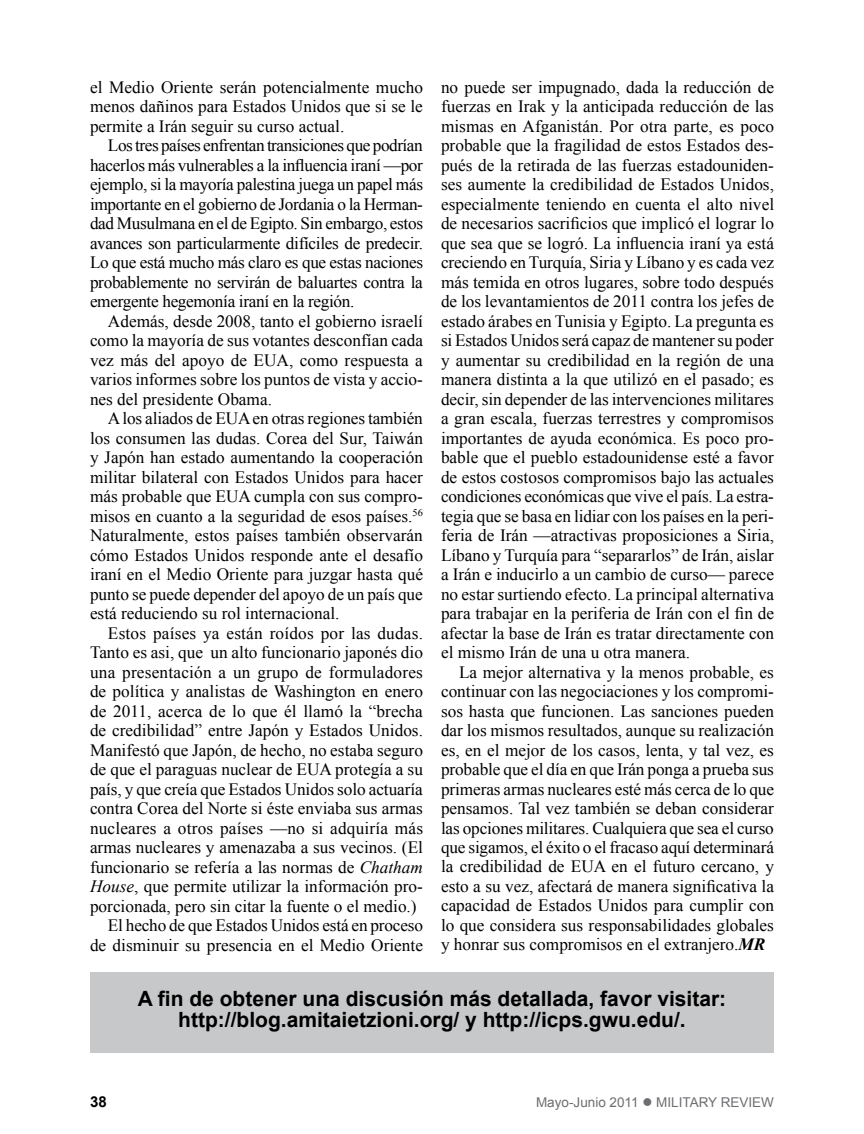
<style>
.page{position:relative;width:864px;height:1134px;background:#fff}
.page>*{position:absolute;margin:0;border:0;box-sizing:border-box;transform-origin:0 0}
.t1{font:700 21px/21px "Arial";color:#000;text-align:center}
.t2{font:17.25px/19.5px "Times New Roman";color:#000;text-align:justify}
.t3{font:700 15px "Arial";color:#000}
.t4{font:13.5px "Arial";color:#6d6e71}
.s1{font-weight:700;font-style:italic}
.s2{font-style:italic}
</style>
<div class="page">
<div style="left:90px;top:973px;width:684px;height:80px;background:#c7c8ca"></div>
<p class="t2" style="left:441px;top:77px;width:335px">no puede ser impugnado, dada la reducción de fuerzas en Irak y la anticipada reducción de las mismas en Afganistán. Por otra parte, es poco probable que la fragilidad de estos Estados des&shy;pués de la retirada de las fuerzas estadouniden&shy;ses aumente la credibilidad de Estados Unidos, especialmente teniendo en cuenta el alto nivel de necesarios sacrificios que implicó el lograr lo que sea que se logró. La influencia iraní ya está creciendo en Turquía, Siria y Líbano y es cada vez más temida en otros lugares, sobre todo después de los levantamientos de 2011 contra los jefes de estado árabes en Tunisia y Egipto. La pregunta es si Estados Unidos será capaz de mantener su poder y aumentar su credibilidad en la región de una manera distinta a la que utilizó en el pasado; es decir, sin depender de las intervenciones militares a gran escala, fuerzas terrestres y compromisos importantes de ayuda económica. Es poco pro&shy;bable que el pueblo estadounidense esté a favor de estos costosos compromisos bajo las actuales condiciones económicas que vive el país. La estra&shy;tegia que se basa en lidiar con los países en la peri&shy;feria de Irán —atractivas proposiciones a Siria, Líbano y Turquía para “separarlos” de Irán, aislar a Irán e inducirlo a un cambio de curso— parece no estar surtiendo efecto. La principal alternativa para trabajar en la periferia de Irán con el fin de afectar la base de Irán es tratar directamente con el mismo Irán de una u otra manera.</p>
<p class="t2" style="left:441px;top:662px;width:335px;text-indent:18px">La mejor alternativa y la menos probable, es continuar con las negociaciones y los compromi&shy;sos hasta que funcionen. Las sanciones pueden dar los mismos resultados, aunque su realización es, en el mejor de los casos, lenta, y tal vez, es probable que el día en que Irán ponga a prueba sus primeras armas nucleares esté más cerca de lo que pensamos. Tal vez también se deban considerar las opciones militares. Cualquiera que sea el curso que sigamos, el éxito o el fracaso aquí determinará la credibilidad de EUA en el futuro cercano, y esto a su vez, afectará de manera significativa la capacidad de Estados Unidos para cumplir con lo que considera sus responsabilidades globales y honrar sus compromisos en el extranjero.<span class="s1">MR</span></p>
<p class="t1" style="left:138px;top:989px;width:590px">A fin de obtener una discusión más detallada, favor visitar: http://blog.amitaietzioni.org/ y http://icps.gwu.edu/.</p>
<p class="t2" style="left:90px;top:77px;width:335px">el Medio Oriente serán potencialmente mucho menos dañinos para Estados Unidos que si se le permite a Irán seguir su curso actual.</p>
<p class="t2" style="left:90px;top:136px;width:335px;text-indent:18px">Los tres países enfrentan transiciones que podrían hacerlos más vulnerables a la influencia iraní —por ejemplo, si la mayoría palestina juega un papel más importante en el gobierno de Jordania o la Herman&shy;dad Musulmana en el de Egipto. Sin embargo, estos avances son particularmente difíciles de predecir.<br>Lo que está mucho más claro es que estas naciones probablemente no servirán de baluartes contra la emergente hegemonía iraní en la región.</p>
<p class="t2" style="left:90px;top:311px;width:335px;text-indent:18px">Además, desde 2008, tanto el gobierno israelí como la mayoría de sus votantes desconfían cada vez más del apoyo de EUA, como respuesta a varios informes sobre los puntos de vista y accio&shy;nes del presidente Obama.</p>
<p class="t2" style="left:90px;top:409px;width:335px;text-indent:18px">A los aliados de EUA en otras regiones también los consumen las dudas. Corea del Sur, Taiwán y Japón han estado aumentando la cooperación militar bilateral con Estados Unidos para hacer más probable que EUA cumpla con sus compro&shy;misos en cuanto a la seguridad de esos países.<sup>56<br></sup>Naturalmente, estos países también observarán cómo Estados Unidos responde ante el desafío iraní en el Medio Oriente para juzgar hasta qué punto se puede depender del apoyo de un país que está reduciendo su rol internacional.</p>
<p class="t2" style="left:108px;top:623px;width:317px">Estos países ya están roídos por las dudas.</p>
<p class="t2" style="left:90px;top:643px;width:334px">Tanto es asi, que un alto funcionario japonés dio</p>
<p class="t2" style="left:90px;top:662px;width:335px">una presentación a un grupo de formuladores</p>
<p class="t2" style="left:90px;top:682px;width:335px">de política y analistas de Washington en enero</p>
<p class="t2" style="left:90px;top:701px;width:334px">de 2011, acerca de lo que él llamó la “brecha</p>
<p class="t2" style="left:90px;top:721px;width:334px">de credibilidad” entre Japón y Estados Unidos.</p>
<p class="t2" style="left:90px;top:740px;width:335px">Manifestó que Japón, de hecho, no estaba seguro</p>
<p class="t2" style="left:90px;top:760px;width:334px">de que el paraguas nuclear de EUA protegía a su</p>
<p class="t2" style="left:90px;top:779px;width:334px">país, y que creía que Estados Unidos solo actuaría</p>
<p class="t2" style="left:90px;top:799px;width:335px">contra Corea del Norte si éste enviaba sus armas</p>
<p class="t2" style="left:90px;top:818px;width:335px">nucleares a otros países —no si adquiría más</p>
<p class="t2" style="left:90px;top:838px;width:335px">armas nucleares y amenazaba a sus vecinos. (El</p>
<p class="t2" style="left:90px;top:857px;width:334px">funcionario se refería a las normas de <span class="s2">Chatham</span></p>
<p class="t2" style="left:90px;top:877px;width:334px"><span class="s2">House</span>, que permite utilizar la información pro-</p>
<p class="t2" style="left:90px;top:896px;width:328px">porcionada, pero sin citar la fuente o el medio.)</p>
<p class="t2" style="left:108px;top:916px;width:316px">El hecho de que Estados Unidos está en proceso</p>
<p class="t2" style="left:90px;top:935px;width:335px">de disminuir su presencia en el Medio Oriente</p>
<p class="t3" style="left:90px;top:1092px;width:18px">38</p>
<p class="t4" style="left:536px;top:1093px;width:239px">Mayo-Junio 2011 ● MILITARY REVIEW</p>
</div>
